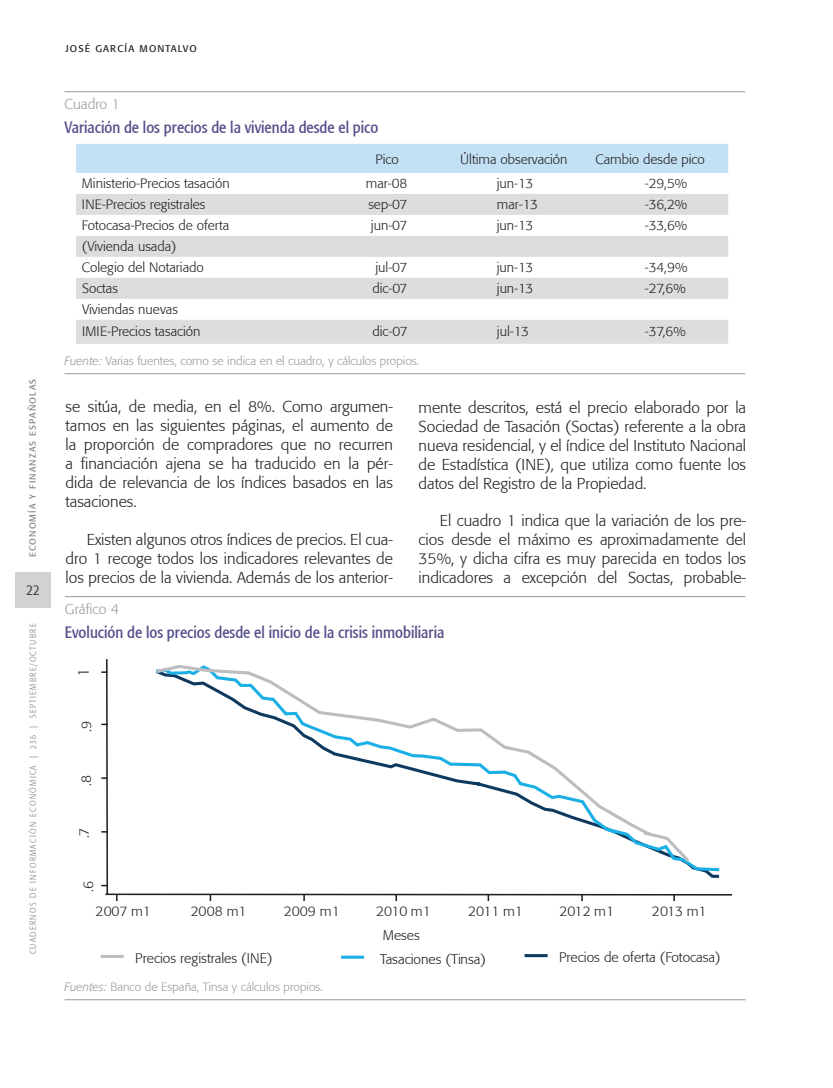
<style>
.page{position:relative;width:833px;height:1088px;background:#fff}
.page>*{position:absolute;margin:0;border:0;box-sizing:border-box;transform-origin:0 0}
.t1{font:condensed 16.5px "Formata";color:#524f8a}
.t2{font:300 15.75px/19px "Formata";color:#231f20;text-align:justify}
.t3{font:300 15.3px "Formata";color:#231f20}
.t4{font:300 condensed 15px "Formata";color:#231f20}
.t5{font:300 14.25px "Formata";color:#9b9a99}
.t6{font:300 13.8px "Formata";color:#231f20}
.t7{font:300 13.5px/21px "Formata";color:#231f20}
.t8{font:300 12px "Formata";color:#9b9a99}
.t9{font:9.75px "Formata";color:#231f20}
.t10{font:300 condensed 9px "Formata";letter-spacing:.145em;color:#808285}
.t11{font:9px "Formata";letter-spacing:.125em;color:#808285}
.s1{font-style:italic}
</style>
<div class="page">
<div style="left:16px;top:573px;width:35px;height:35px;background:#d1d2d4"></div>
<svg style="left:104px;top:659px;width:629px;height:237px"></svg>
<svg style="left:303px;top:894px;width:2px;height:7px"></svg>
<svg style="left:395px;top:894px;width:2px;height:7px"></svg>
<svg style="left:487px;top:894px;width:2px;height:7px"></svg>
<svg style="left:581px;top:894px;width:2px;height:7px"></svg>
<svg style="left:673px;top:894px;width:2px;height:7px"></svg>
<svg style="left:101px;top:671px;width:7px;height:2px"></svg>
<svg style="left:101px;top:723px;width:7px;height:2px"></svg>
<svg style="left:101px;top:777px;width:7px;height:2px"></svg>
<hr style="left:341px;top:955px;width:23px;height:3px;background:#1aafe5">
<hr style="left:524px;top:954px;width:23px;height:3px;background:#0e3a5f">
<hr style="left:101px;top:955px;width:23px;height:3px;background:#bcbdc0">
<svg style="left:152px;top:667px;width:570px;height:212px"></svg>
<svg style="left:153px;top:663px;width:569px;height:210px"></svg>
<svg style="left:153px;top:663px;width:539px;height:202px"></svg>
<hr style="left:65px;top:999px;width:681px;height:1px;background:#9b9a99">
<hr style="left:65px;top:596px;width:680px;height:1px;background:#9b9a99">
<hr style="left:65px;top:91px;width:680px;height:1px;background:#9b9a99">
<div style="left:76px;top:144px;width:652px;height:29px;background:#c3e1f5"></div>
<svg style="left:76px;top:194px;width:652px;height:150px;fill:#dcdddf"></svg>
<hr style="left:65px;top:373px;width:680px;height:1px;background:#9b9a99">
<p class="t11" style="left:27px;top:557px;width:180px;rotate:-90deg">ECONOMÍA Y FINANZAS ESPAÑOLAS</p>
<p class="t4" style="left:27px;top:581px;width:15px">22</p>
<p class="t10" style="left:28px;top:954px;width:332px;rotate:-90deg">CUADERNOS DE INFORMACIÓN ECONÓMICA | 236 | SEPTIEMBRE/OCTUBRE</p>
<p class="t9" style="left:66px;top:42px;width:38px">JOSÉ GARCÍA</p>
<p class="t9" style="left:139px;top:42px;width:18px">MONTALVO</p>
<p class="t5" style="left:65px;top:96px;width:57px">Cuadro 1</p>
<p class="t1" style="left:65px;top:118px;width:315px">Variación de los precios de la vivienda desde el pico</p>
<p class="t7" style="left:375px;top:149px;width:25px">Pico</p>
<p class="t7" style="left:460px;top:149px;width:109px">Última observación</p>
<p class="t7" style="left:595px;top:149px;width:111px">Cambio desde pico</p>
<p class="t7" style="left:82px;top:173px;width:149px">Ministerio-Precios tasación</p>
<p class="t7" style="left:366px;top:173px;width:43px">mar-08</p>
<p class="t7" style="left:497px;top:173px;width:38px">jun-13</p>
<p class="t7" style="left:645px;top:173px;width:44px">-29,5%</p>
<p class="t7" style="left:82px;top:194px;width:125px">INE-Precios registrales</p>
<p class="t7" style="left:368px;top:194px;width:41px">sep-07</p>
<p class="t7" style="left:497px;top:194px;width:43px">mar-13</p>
<p class="t7" style="left:645px;top:194px;width:44px">-36,2%</p>
<p class="t7" style="left:82px;top:215px;width:149px">Fotocasa-Precios de oferta</p>
<p class="t7" style="left:371px;top:215px;width:38px">jun-07</p>
<p class="t7" style="left:497px;top:215px;width:38px">jun-13</p>
<p class="t7" style="left:645px;top:215px;width:44px">-33,6%</p>
<p class="t7" style="left:82px;top:236px;width:123px">(Vivienda usada)<br>Colegio del Notariado</p>
<p class="t7" style="left:375px;top:257px;width:34px">jul-07</p>
<p class="t7" style="left:497px;top:257px;width:38px">jun-13</p>
<p class="t7" style="left:645px;top:257px;width:44px">-34,9%</p>
<p class="t7" style="left:82px;top:278px;width:38px">Soctas</p>
<p class="t7" style="left:372px;top:278px;width:37px">dic-07</p>
<p class="t7" style="left:497px;top:278px;width:38px">jun-13</p>
<p class="t7" style="left:645px;top:278px;width:42px">-27,6%</p>
<p class="t7" style="left:82px;top:298px;width:120px;line-height:22.5px">Viviendas nuevas<br>IMIE-Precios tasación</p>
<p class="t7" style="left:372px;top:321px;width:37px">dic-07</p>
<p class="t7" style="left:497px;top:321px;width:34px">jul-13</p>
<p class="t7" style="left:645px;top:321px;width:42px">-37,6%</p>
<p class="t8" style="left:65px;top:353px;width:356px"><span class="s1">Fuente:</span> Varias fuentes, como se indica en el cuadro, y cálculos propios.</p>
<p class="t2" style="left:66px;top:397px;width:329px">se sitúa, de media, en el 8%. Como argumen&shy;tamos en las siguientes páginas, el aumento de la proporción de compradores que no recurren a financiación ajena se ha traducido en la pér&shy;dida de relevancia de los índices basados en las tasaciones.</p>
<p class="t2" style="left:66px;top:530px;width:329px;text-indent:21px">Existen algunos otros índices de precios. El cua&shy;dro 1 recoge todos los indicadores relevantes de los precios de la vivienda. Además de los anterior-</p>
<p class="t2" style="left:418px;top:398px;width:329px">mente descritos, está el precio elaborado por la Sociedad de Tasación (Soctas) referente a la obra nueva residencial, y el índice del Instituto Nacional de Estadística (INE), que utiliza como fuente los datos del Registro de la Propiedad.</p>
<p class="t2" style="left:418px;top:511px;width:329px;text-indent:21px">El cuadro 1 indica que la variación de los pre&shy;cios desde el máximo es aproximadamente del 35%, y dicha cifra es muy parecida en todos los indicadores a excepción del Soctas, probable-</p>
<p class="t5" style="left:65px;top:601px;width:56px">Gráfico 4</p>
<p class="t1" style="left:65px;top:622px;width:381px">Evolución de los precios desde el inicio de la crisis inmobiliaria</p>
<p class="t3" style="left:75px;top:677px;width:10px;rotate:-90deg">1</p>
<p class="t6" style="left:78px;top:732px;width:12px;rotate:-90deg">.9</p>
<p class="t6" style="left:78px;top:786px;width:12px;rotate:-90deg">.8</p>
<p class="t6" style="left:76px;top:838px;width:12px;rotate:-90deg">.7</p>
<p class="t6" style="left:80px;top:892px;width:12px;rotate:-90deg">.6</p>
<p class="t6" style="left:191px;top:903px;width:57px">2008 m1</p>
<p class="t6" style="left:376px;top:903px;width:56px">2010 m1</p>
<p class="t6" style="left:468px;top:903px;width:56px">2011 m1</p>
<p class="t6" style="left:135px;top:949px;width:139px">Precios registrales (INE)</p>
<p class="t6" style="left:380px;top:951px;width:107px">Tasaciones (Tinsa)</p>
<p class="t6" style="left:559px;top:949px;width:163px">Precios de oferta (Fotocasa)</p>
<p class="t8" style="left:65px;top:979px;width:260px"><span class="s1">Fuentes:</span> Banco de España, Tinsa y cálculos propios.</p>
<p class="t6" style="left:96px;top:903px;width:57px">2007 m1</p>
<p class="t6" style="left:284px;top:903px;width:57px">2009 m1</p>
<p class="t6" style="left:559px;top:903px;width:56px">2012 m1</p>
<p class="t6" style="left:652px;top:903px;width:56px">2013 m1</p>
<p class="t6" style="left:383px;top:927px;width:39px">Meses</p>
</div>
